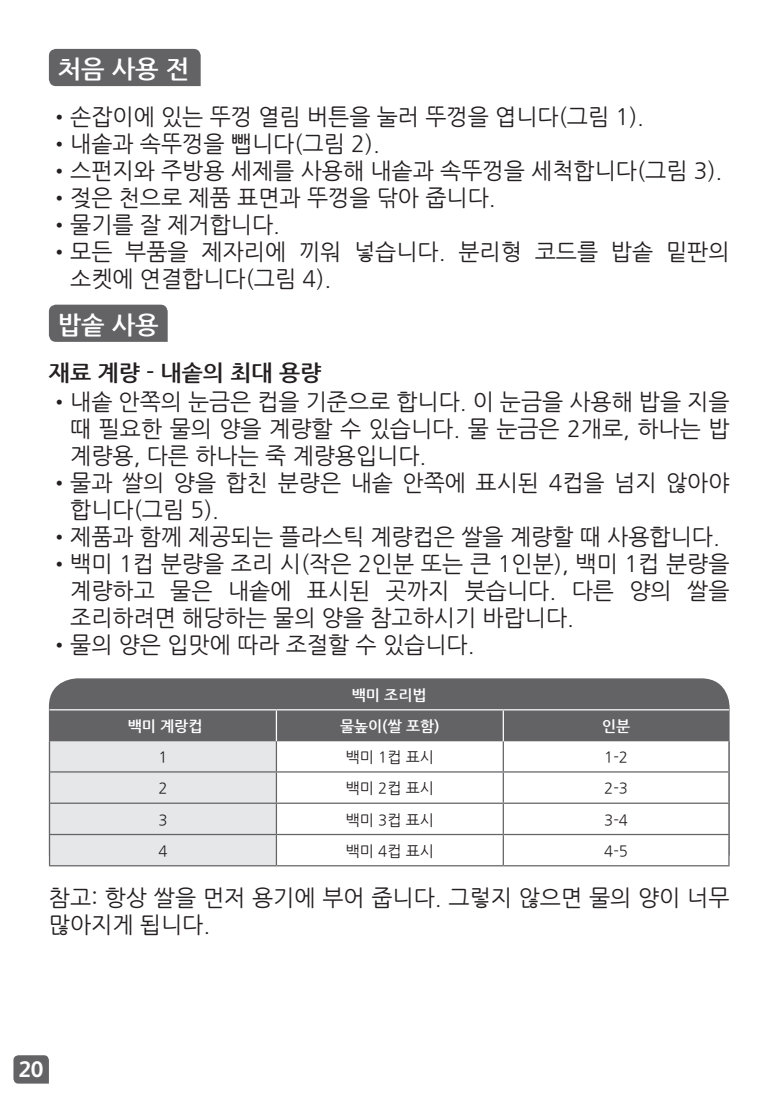
<style>
.page{position:relative;width:777px;height:1105px;background:#fff}
.page>*{position:absolute;margin:0;border:0;box-sizing:border-box;transform-origin:0 0}
.t1{font:700 25px "Nanum Gothic";color:#fff}
.t2{font:22.5px/27px "Nanum Gothic";color:#231f20}
.t3{font:700 22.5px "Nanum Gothic";color:#231f20}
.t4{font:700 22.5px "FS Albert";color:#fff}
.t5{font:15px "Nanum Gothic";color:#231f20}
.t6{font:700 15px "Nanum Gothic";color:#fff}
</style>
<div class="page">
<svg style="left:13px;top:1055px;width:36px;height:29px"></svg>
<div style="left:49px;top:678px;width:680px;height:63px;background:#636366"></div>
<div style="left:50px;top:741px;width:226px;height:124px;background:#e6e7e9"></div>
<svg style="left:277px;top:741px;width:451px;height:95px"></svg>
<hr style="left:502px;top:741px;width:2px;height:30px;background:#636366">
<hr style="left:503px;top:771px;width:226px;height:2px;background:#636366">
<hr style="left:503px;top:803px;width:226px;height:1px;background:#636366">
<hr style="left:502px;top:804px;width:2px;height:30px;background:#636366">
<hr style="left:276px;top:834px;width:227px;height:1px;background:#636366">
<hr style="left:503px;top:834px;width:226px;height:1px;background:#636366">
<hr style="left:502px;top:835px;width:2px;height:30px;background:#636366">
<hr style="left:276px;top:865px;width:227px;height:1px;background:#636366">
<hr style="left:503px;top:865px;width:226px;height:1px;background:#636366">
<hr style="left:728px;top:741px;width:1px;height:30px;background:#636366">
<hr style="left:728px;top:773px;width:1px;height:30px;background:#636366">
<hr style="left:728px;top:804px;width:1px;height:30px;background:#636366">
<hr style="left:728px;top:835px;width:1px;height:30px;background:#636366">
<hr style="left:276px;top:771px;width:227px;height:2px;background:#636366">
<hr style="left:502px;top:773px;width:2px;height:30px;background:#636366">
<hr style="left:276px;top:803px;width:227px;height:1px;background:#636366">
<hr style="left:276px;top:710px;width:1px;height:31px;background:#fff">
<hr style="left:502px;top:710px;width:2px;height:31px;background:#fff">
<hr style="left:49px;top:741px;width:1px;height:30px;background:#636366">
<hr style="left:49px;top:773px;width:1px;height:30px;background:#636366">
<hr style="left:49px;top:804px;width:1px;height:30px;background:#636366">
<hr style="left:49px;top:835px;width:1px;height:30px;background:#636366">
<hr style="left:276px;top:741px;width:1px;height:30px;background:#636366">
<hr style="left:276px;top:773px;width:1px;height:30px;background:#636366">
<hr style="left:276px;top:804px;width:1px;height:30px;background:#636366">
<hr style="left:276px;top:835px;width:1px;height:30px;background:#636366">
<hr style="left:49px;top:771px;width:227px;height:2px;background:#636366">
<hr style="left:49px;top:803px;width:227px;height:1px;background:#636366">
<hr style="left:49px;top:834px;width:227px;height:1px;background:#636366">
<hr style="left:49px;top:865px;width:227px;height:1px;background:#636366">
<hr style="left:50px;top:709px;width:226px;height:1px;background:#fff">
<hr style="left:276px;top:709px;width:227px;height:1px;background:#fff">
<hr style="left:503px;top:709px;width:226px;height:1px;background:#fff">
<div style="left:49px;top:305px;width:119px;height:37px;background:#636366"></div>
<div style="left:49px;top:49px;width:152px;height:37px;background:#636366"></div>
<p class="t1" style="left:58px;top:57px;width:133px">처음 사용 전</p>
<p class="t2" style="left:49px;top:104px;width:596px">•손잡이에 있는 뚜껑 열림 버튼을 눌러 뚜껑을 엽니다(그림 1).</p>
<p class="t2" style="left:49px;top:131px;width:332px">•내솥과 속뚜껑을 뺍니다(그림 2).</p>
<p class="t2" style="left:49px;top:158px;width:675px">•스펀지와 주방용 세제를 사용해 내솥과 속뚜껑을 세척합니다(그림 3).</p>
<p class="t2" style="left:49px;top:185px;width:448px">•젖은 천으로 제품 표면과 뚜껑을 닦아 줍니다.</p>
<p class="t2" style="left:49px;top:212px;width:233px">•물기를 잘 제거합니다.</p>
<p class="t2" style="left:70px;top:239px;width:661px;text-indent:-21px">•모든 부품을 제자리에 끼워 넣습니다. 분리형 코드를 밥솥 밑판의 소켓에 연결합니다(그림 4).</p>
<p class="t1" style="left:58px;top:312px;width:103px">밥솥 사용</p>
<p class="t3" style="left:49px;top:362px;width:274px">재료 계량 - 내솥의 최대 용량</p>
<p class="t2" style="left:70px;top:389px;width:661px;text-align:justify;text-indent:-21px">•내솥 안쪽의 눈금은 컵을 기준으로 합니다. 이 눈금을 사용해 밥을 지을 때 필요한 물의 양을 계량할 수 있습니다. 물 눈금은 2개로, 하나는 밥 계량용, 다른 하나는 죽 계량용입니다.</p>
<p class="t2" style="left:70px;top:470px;width:661px;text-indent:-21px">•물과 쌀의 양을 합친 분량은 내솥 안쪽에 표시된 4컵을 넘지 않아야 합니다(그림 5).</p>
<p class="t2" style="left:49px;top:524px;width:672px">•제품과 함께 제공되는 플라스틱 계량컵은 쌀을 계량할 때 사용합니다.</p>
<p class="t2" style="left:70px;top:551px;width:661px;text-align:justify;text-indent:-21px">•백미 1컵 분량을 조리 시(작은 2인분 또는 큰 1인분), 백미 1컵 분량을 계량하고 물은 내솥에 표시된 곳까지 붓습니다. 다른 양의 쌀을 조리하려면 해당하는 물의 양을 참고하시기 바랍니다.</p>
<p class="t2" style="left:49px;top:632px;width:427px">•물의 양은 입맛에 따라 조절할 수 있습니다.</p>
<p class="t6" style="left:352px;top:688px;width:76px">백미 조리법</p>
<p class="t6" style="left:128px;top:719px;width:76px">백미 계랑컵</p>
<p class="t6" style="left:340px;top:719px;width:101px">물높이(쌀 포함)</p>
<p class="t6" style="left:602px;top:719px;width:30px">인분</p>
<p class="t5" style="left:158px;top:750px;width:11px">1</p>
<p class="t5" style="left:346px;top:750px;width:89px">백미 1컵 표시</p>
<p class="t5" style="left:604px;top:750px;width:25px">1-2</p>
<p class="t5" style="left:158px;top:781px;width:11px">2</p>
<p class="t5" style="left:346px;top:781px;width:89px">백미 2컵 표시</p>
<p class="t5" style="left:604px;top:781px;width:25px">2-3</p>
<p class="t5" style="left:158px;top:812px;width:11px">3</p>
<p class="t5" style="left:346px;top:812px;width:89px">백미 3컵 표시</p>
<p class="t5" style="left:604px;top:812px;width:25px">3-4</p>
<p class="t5" style="left:158px;top:844px;width:11px">4</p>
<p class="t5" style="left:346px;top:844px;width:89px">백미 4컵 표시</p>
<p class="t5" style="left:604px;top:844px;width:25px">4-5</p>
<p class="t2" style="left:49px;top:884px;width:682px">참고: 항상 쌀을 먼저 용기에 부어 줍니다. 그렇지 않으면 물의 양이 너무 많아지게 됩니다.</p>
<p class="t4" style="left:18px;top:1057px;width:27px">20</p>
</div>
